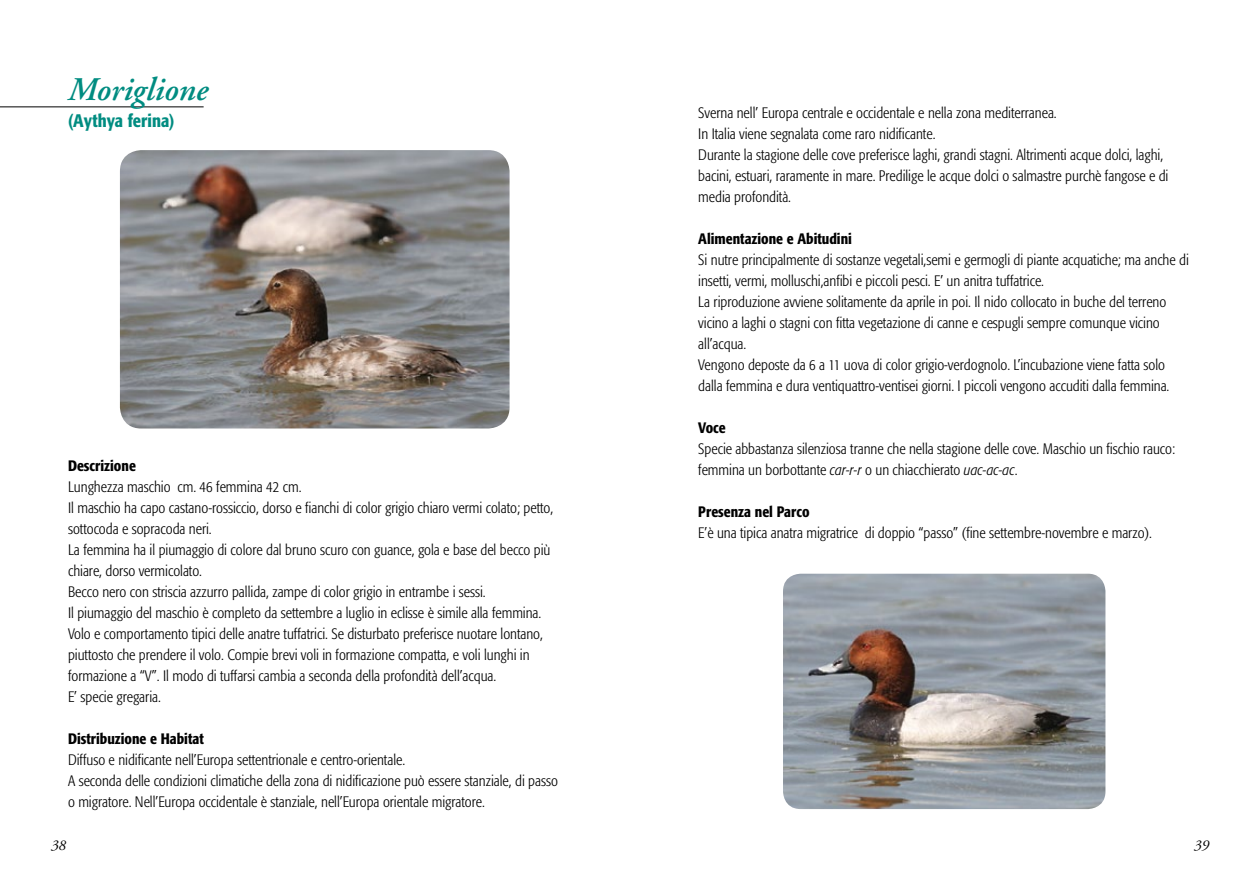
<style>
.page{position:relative;width:1259px;height:893px;background:#fff}
.page>*{position:absolute;margin:0;border:0;box-sizing:border-box;transform-origin:0 0}
.t1{font:italic 600 33px "Adobe Garamond";color:#008c81}
.t2{font:500 condensed 18px "Formata";color:#008c81}
.t3{font:300 condensed 15px/21px "Formata";color:#000}
.t4{font:500 condensed 15px "Formata";color:#000}
.t5{font:italic 15px "Adobe Garamond Pro";color:#000}
.s1{font-style:italic}
</style>
<div class="page">
<hr style="left:0;top:106px;width:204px;height:1px;background:#000">
<img style="left:120px;top:150px;width:389px;height:278px">
<img style="left:783px;top:574px;width:322px;height:235px">
<h1 class="t1" style="left:68px;top:72px;width:141px">Moriglione</h1>
<p class="t2" style="left:68px;top:110px;width:108px">(Aythya ferina)</p>
<p class="t3" style="left:698px;top:102px;width:471px">Sverna nell’ Europa centrale e occidentale e nella zona mediterranea.<br>In Italia viene segnalata come raro nidificante.<br>Durante la stagione delle cove preferisce laghi, grandi stagni. Altrimenti acque dolci, laghi, bacini, estuari, raramente in mare. Predilige le acque dolci o salmastre purchè fangose e di media profondità.</p>
<p class="t4" style="left:698px;top:229px;width:155px">Alimentazione e Abitudini</p>
<p class="t3" style="left:698px;top:249px;width:492px">Si nutre principalmente di sostanze vegetali,semi e germogli di piante acquatiche; ma anche di insetti, vermi, molluschi,anfibi e piccoli pesci. E’ un anitra tuffatrice.<br>La riproduzione avviene solitamente da aprile in poi. Il nido collocato in buche del terreno vicino a laghi o stagni con fitta vegetazione di canne e cespugli sempre comunque vicino all’acqua.<br>Vengono deposte da 6 a 11 uova di color grigio-verdognolo. L’incubazione viene fatta solo dalla femmina e dura ventiquattro-ventisei giorni. I piccoli vengono accuditi dalla femmina.</p>
<p class="t4" style="left:698px;top:418px;width:29px">Voce</p>
<p class="t3" style="left:698px;top:438px;width:478px">Specie abbastanza silenziosa tranne che nella stagione delle cove. Maschio un fischio rauco: femmina un borbottante <span class="s1">car-r-r</span> o un chiacchierato <span class="s1">uac-ac-ac</span>.</p>
<p class="t4" style="left:698px;top:502px;width:113px">Presenza nel Parco</p>
<p class="t3" style="left:698px;top:522px;width:455px">E’è una tipica anatra migratrice di doppio “passo” (fine settembre-novembre e marzo).</p>
<p class="t4" style="left:68px;top:456px;width:69px">Descrizione</p>
<p class="t3" style="left:68px;top:476px;width:487px">Lunghezza maschio cm. 46 femmina 42 cm.<br>Il maschio ha capo castano-rossiccio, dorso e fianchi di color grigio chiaro vermi colato; petto, sottocoda e sopracoda neri.<br>La femmina ha il piumaggio di colore dal bruno scuro con guance, gola e base del becco più chiare, dorso vermicolato.<br>Becco nero con striscia azzurro pallida, zampe di color grigio in entrambe i sessi.<br>Il piumaggio del maschio è completo da settembre a luglio in eclisse è simile alla femmina.<br>Volo e comportamento tipici delle anatre tuffatrici. Se disturbato preferisce nuotare lontano, piuttosto che prendere il volo. Compie brevi voli in formazione compatta, e voli lunghi in formazione a “V”. Il modo di tuffarsi cambia a seconda della profondità dell’acqua.<br>E’ specie gregaria.</p>
<p class="t4" style="left:68px;top:729px;width:137px">Distribuzione e Habitat</p>
<p class="t3" style="left:68px;top:749px;width:491px">Diffuso e nidificante nell’Europa settentrionale e centro-orientale.<br>A seconda delle condizioni climatiche della zona di nidificazione può essere stanziale, di passo o migratore. Nell’Europa occidentale è stanziale, nell’Europa orientale migratore.</p>
<p class="t5" style="left:51px;top:837px;width:16px">38</p>
<p class="t5" style="left:1194px;top:836px;width:16px">39</p>
</div>
